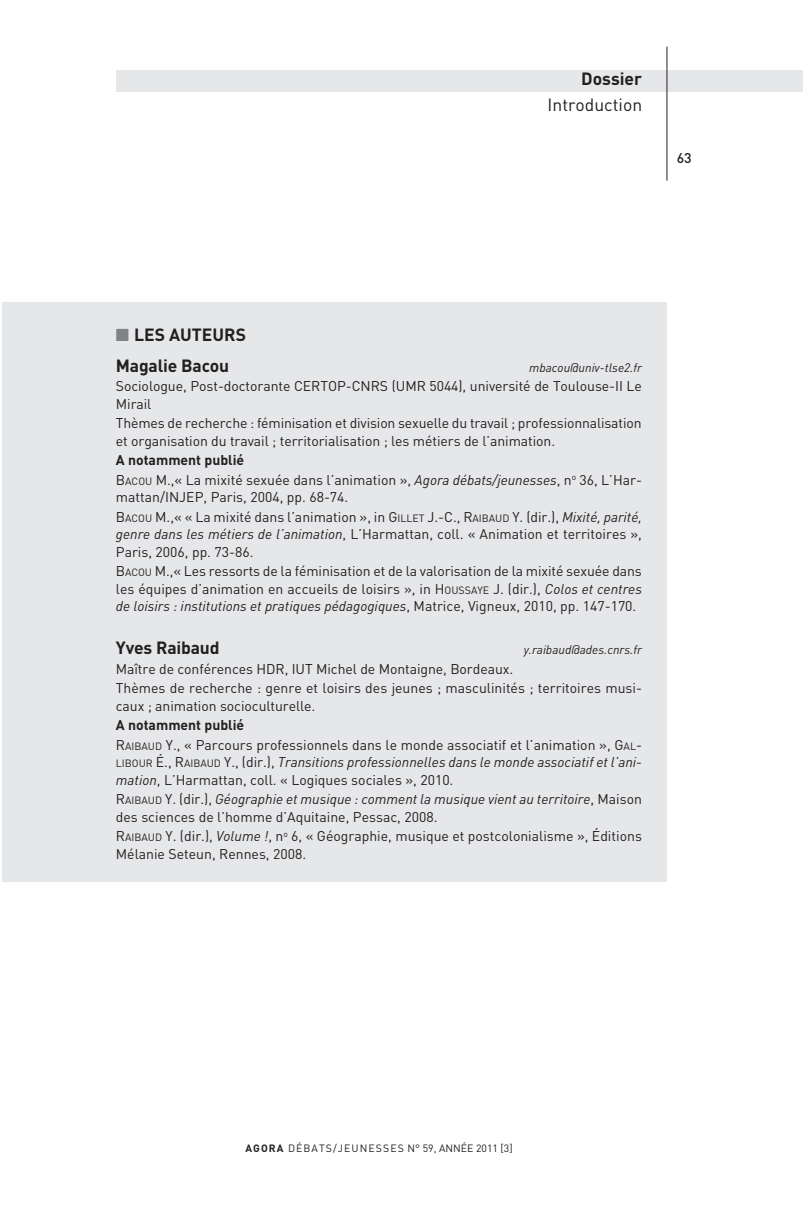
<style>
.page{position:relative;width:803px;height:1205px;background:#fff}
.page>*{position:absolute;margin:0;border:0;box-sizing:border-box;transform-origin:0 0}
.t1{font:700 17.5px/31px "DIN";color:#231f20}
.t2{font:17.5px "DINOT";color:#231f20}
.t3{font:700 17.5px "DINOT";color:#231f20}
.t4{font:14px/17.5px "DINOT";color:#231f20}
.t5{font:italic 14px "DIN";color:#231f20}
.t6{font:700 14px "DIN";color:#231f20}
.t7{font:500 14px "DIN";color:#231f20}
.t8{font:italic 12.25px "DIN";color:#231f20}
.t9{font:10.5px "DINOT";color:#231f20}
.s1{color:#808285}
.s2{font-style:inherit}
.s3{font-size:10.5px}
.s4{font-family:"DIN";font-style:italic}
.s5{font-family:"DINOT";font-style:normal}
.s6{font-family:"DINOT";font-style:normal;font-size:10.5px}
.s7{font-weight:700}
</style>
<div class="page">
<div style="left:116px;top:70px;width:687px;height:21px;background:#e6e7e9"></div>
<hr style="left:666px;top:47px;width:1px;height:134px;background:#231f20">
<div style="left:2px;top:302px;width:664px;height:580px;background:#e6e7e9"></div>
<p class="t3" style="left:581px;top:67px;width:62px">Dossier</p>
<p class="t2" style="left:547px;top:93px;width:96px">Introduction</p>
<p class="t7" style="left:677px;top:148px;width:16px">63</p>
<p class="t1" style="left:116px;top:318px;width:132px"><span class="s1">■</span> les auteurs<br>Magalie Bacou</p>
<p class="t8" style="left:529px;top:360px;width:114px">mbacou@univ-tlse2.fr</p>
<p class="t4" style="left:116px;top:377px;width:527px">Sociologue, Post-doctorante CERTOP-CNRS (UMR 5044), université de Toulouse-II Le<br>Mirail</p>
<p class="t4" style="left:116px;top:414px;width:527px">Thèmes de recherche : féminisation et division sexuelle du travail ; professionnalisation et organisation du travail ; territorialisation ; les métiers de l’animation.</p>
<p class="t6" style="left:116px;top:451px;width:130px">A notamment publié</p>
<p class="t4" style="left:116px;top:470px;width:527px"><span class="s2">B</span><span class="s3">ACOU</span> <span class="s2">M .</span>,« La mixité sexuée dans l’animation », <span class="s4">Agora débats/jeunesses</span>, n<sup>o</sup> 36, L’Har&shy;mattan/INJEP, Paris, 2004, pp. 68-74.</p>
<p class="t4" style="left:116px;top:507px;width:527px;text-align:justify"><span class="s2">B</span><span class="s3">ACOU</span> <span class="s2">M .</span>,« « La mixité dans l’animation », in <span class="s2">G</span> <span class="s3">ILLET</span> <span class="s2">J.-C., R</span><span class="s3">AIBAUD</span> <span class="s2">Y.</span> (dir.), <span class="s4">Mixité, parité, genre dans les métiers de l’animation</span>, L’Harmattan, coll. « Animation et territoires », Paris, 2006, pp. 73-86.</p>
<p class="t4" style="left:116px;top:562px;width:527px"><span class="s2">B</span><span class="s3">ACOU</span> <span class="s2">M .</span>,« Les ressorts de la féminisation et de la valorisation de la mixité sexuée dans les équipes d’animation en accueils de loisirs », in <span class="s2">H</span><span class="s3">OUSSAYE</span> <span class="s2">J.</span> (dir.), <span class="s4">Colos et centres</span></p>
<p class="t5" style="left:116px;top:597px;width:522px">de loisirs : institutions et pratiques pédagogiques<span class="s5">, Matrice, Vigneux, 2010, pp. 147-170.</span></p>
<p class="t1" style="left:116px;top:631px;width:105px">Yves Raibaud</p>
<p class="t8" style="left:523px;top:642px;width:120px">y.raibaud@ades.cnrs.fr</p>
<p class="t4" style="left:116px;top:658px;width:528px;line-height:19.4px">Maître de conférences HDR, IUT Michel de Montaigne, Bordeaux.<br>Thèmes de recherche : genre et loisirs des jeunes ; masculinités ; territoires musi-</p>
<p class="t4" style="left:116px;top:696px;width:201px">caux ; animation socioculturelle.</p>
<p class="t6" style="left:116px;top:716px;width:130px">A notamment publié</p>
<p class="t4" style="left:116px;top:735px;width:527px"><span class="s2">R</span><span class="s3">AIBAUD</span> <span class="s2">Y.</span>, « Parcours professionnels dans le monde associatif et l’animation », <span class="s2">G</span><span class="s3">AL</span><span class="s2">-</span></p>
<p class="t5" style="left:116px;top:753px;width:527px"><span class="s6">LIB OUR</span> <span class="s5">É ., R</span><span class="s6">AIBAUD</span> <span class="s5">Y.</span><span class="s5">, (dir.),</span> Transitions professionnelles dans le monde associatif et l’ani-</p>
<p class="t4" style="left:116px;top:770px;width:339px"><span class="s4">mation</span>, L’Harmattan, coll. « Logiques sociales », 2010.</p>
<p class="t5" style="left:116px;top:790px;width:527px"><span class="s5">R</span><span class="s6">AIBAUD</span> <span class="s5">Y.</span> <span class="s5">(dir.),</span> Géographie et musique : comment la musique vient au territoire<span class="s5">, Maison</span></p>
<p class="t4" style="left:116px;top:806px;width:527px;line-height:19.4px">des sciences de l’homme d’Aquitaine, Pessac, 2008.<br><span class="s2">R</span><span class="s3">AIBAUD</span> <span class="s2">Y.</span> (dir.), <span class="s4">Volume !</span>, n<sup>o</sup> 6, « Géographie, musique et postcolonialisme », Éditions</p>
<p class="t4" style="left:116px;top:844px;width:192px">Mélanie Seteun, Rennes, 2008.</p>
<p class="t9" style="left:245px;top:1141px;width:51px"><span class="s7">Agora</span> débats</p>
<p class="t9" style="left:333px;top:1141px;width:14px">/jeunesses</p>
<p class="t9" style="left:407px;top:1141px;width:40px">n° 59, année</p>
<p class="t9" style="left:476px;top:1141px;width:38px">2011 [3]</p>
</div>
